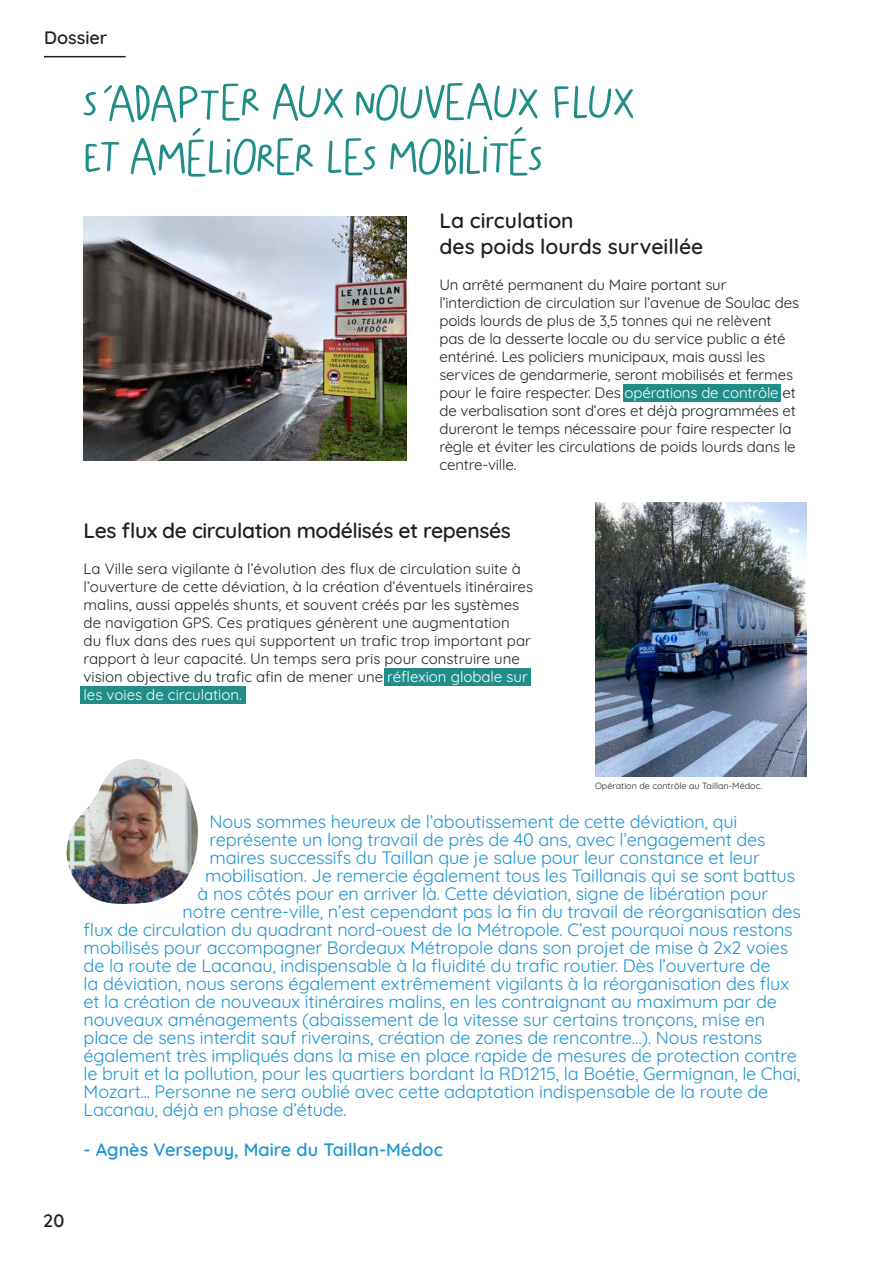
<style>
.page{position:relative;width:893px;height:1263px;background:#fff}
.page>*{position:absolute;margin:0;border:0;box-sizing:border-box;transform-origin:0 0}
.t1{font:600 21px "Quicksand";letter-spacing:-.02em;color:#231f20}
.t2{font:600 21px/25.2px "Quicksand";color:#231f20}
.t3{font:18px "Quicksand";letter-spacing:-.01em;color:#1d95d3}
.t4{font:600 18px "Quicksand";color:#1d95d3}
.t5{font:600 18px "Quicksand";color:#231f20}
.t6{font:15px/18px "Quicksand";letter-spacing:-.01em;color:#231f20}
.t7{font:9px "Quicksand";color:#231f20}
.s1{color:#fff}
</style>
<div class="page">
<hr style="left:44px;top:56px;width:82px;height:1px;background:#231f20">
<div style="left:385px;top:668px;width:146px;height:18px;background:#208d88"></div>
<div style="left:80px;top:686px;width:166px;height:18px;background:#208d88"></div>
<div style="left:623px;top:384px;width:158px;height:18px;background:#208d88"></div>
<svg style="left:554px;top:86px;width:79px;height:33px"></svg>
<svg style="left:84px;top:83px;width:457px;height:94px"></svg>
<img style="left:66px;top:759px;width:132px;height:145px">
<img style="left:84px;top:216px;width:323px;height:245px">
<img style="left:595px;top:502px;width:211px;height:275px">
<p class="t5" style="left:44px;top:23px;width:65px">Dossier</p>
<p class="t2" style="left:439px;top:206px;width:266px">La circulation<br>des poids lourds surveillée</p>
<p class="t6" style="left:439px;top:274px;width:361px">Un arrêté permanent du Maire portant sur l’interdiction de circulation sur l’avenue de Soulac des poids lourds de plus de 3,5 tonnes qui ne relèvent pas de la desserte locale ou du service public a été entériné. Les policiers municipaux, mais aussi les services de gendarmerie, seront mobilisés et fermes pour le faire respecter. Des <span class="s1">opérations de contrôle</span> et de verbalisation sont d’ores et déjà programmées et dureront le temps nécessaire pour faire respecter la règle et éviter les circulations de poids lourds dans le centre-ville.</p>
<p class="t1" style="left:84px;top:514px;width:429px">Les flux de circulation modélisés et repensés</p>
<p class="t6" style="left:84px;top:558px;width:451px">La Ville sera vigilante à l’évolution des flux de circulation suite à l’ouverture de cette déviation, à la création d’éventuels itinéraires malins, aussi appelés shunts, et souvent créés par les systèmes de navigation GPS. Ces pratiques génèrent une augmentation<br>du flux dans des rues qui supportent un trafic trop important par rapport à leur capacité. Un temps sera pris pour construire une vision objective du trafic afin de mener une <span class="s1">réflexion globale sur les voies de circulation.</span></p>
<p class="t7" style="left:595px;top:779px;width:168px">Opération de contrôle au Taillan-Médoc.</p>
<p class="t3" style="left:210px;top:808px;width:529px">Nous sommes heureux de l’aboutissement de cette déviation, qui</p>
<p class="t3" style="left:210px;top:826px;width:557px">représente un long travail de près de 40 ans, avec l’engagement des</p>
<p class="t3" style="left:210px;top:844px;width:552px">maires successifs du Taillan que je salue pour leur constance et leur</p>
<p class="t3" style="left:205px;top:862px;width:591px">mobilisation. Je remercie également tous les Taillanais qui se sont battus</p>
<p class="t3" style="left:198px;top:880px;width:572px">à nos côtés pour en arriver là. Cette déviation, signe de libération pour</p>
<p class="t3" style="left:183px;top:898px;width:620px">notre centre-ville, n’est cependant pas la fin du travail de réorganisation des</p>
<p class="t3" style="left:84px;top:916px;width:711px">flux de circulation du quadrant nord-ouest de la Métropole. C’est pourquoi nous restons</p>
<p class="t3" style="left:84px;top:934px;width:706px">mobilisés pour accompagner Bordeaux Métropole dans son projet de mise à 2x2 voies</p>
<p class="t3" style="left:84px;top:952px;width:688px">de la route de Lacanau, indispensable à la fluidité du trafic routier. Dès l’ouverture de</p>
<p class="t3" style="left:84px;top:970px;width:707px">la déviation, nous serons également extrêmement vigilants à la réorganisation des flux</p>
<p class="t3" style="left:84px;top:988px;width:695px">et la création de nouveaux itinéraires malins, en les contraignant au maximum par de</p>
<p class="t3" style="left:84px;top:1006px;width:683px">nouveaux aménagements (abaissement de la vitesse sur certains tronçons, mise en</p>
<p class="t3" style="left:84px;top:1024px;width:680px">place de sens interdit sauf riverains, création de zones de rencontre…). Nous restons</p>
<p class="t3" style="left:84px;top:1042px;width:715px">également très impliqués dans la mise en place rapide de mesures de protection contre</p>
<p class="t3" style="left:84px;top:1060px;width:718px">le bruit et la pollution, pour les quartiers bordant la RD1215, la Boétie, Germignan, le Chai,</p>
<p class="t3" style="left:84px;top:1078px;width:686px">Mozart... Personne ne sera oublié avec cette adaptation indispensable de la route de</p>
<p class="t3" style="left:84px;top:1096px;width:265px">Lacanau, déjà en phase d’étude.</p>
<p class="t4" style="left:84px;top:1135px;width:361px">- Agnès Versepuy, Maire du Taillan-Médoc</p>
<p class="t5" style="left:43px;top:1207px;width:23px">20</p>
</div>
